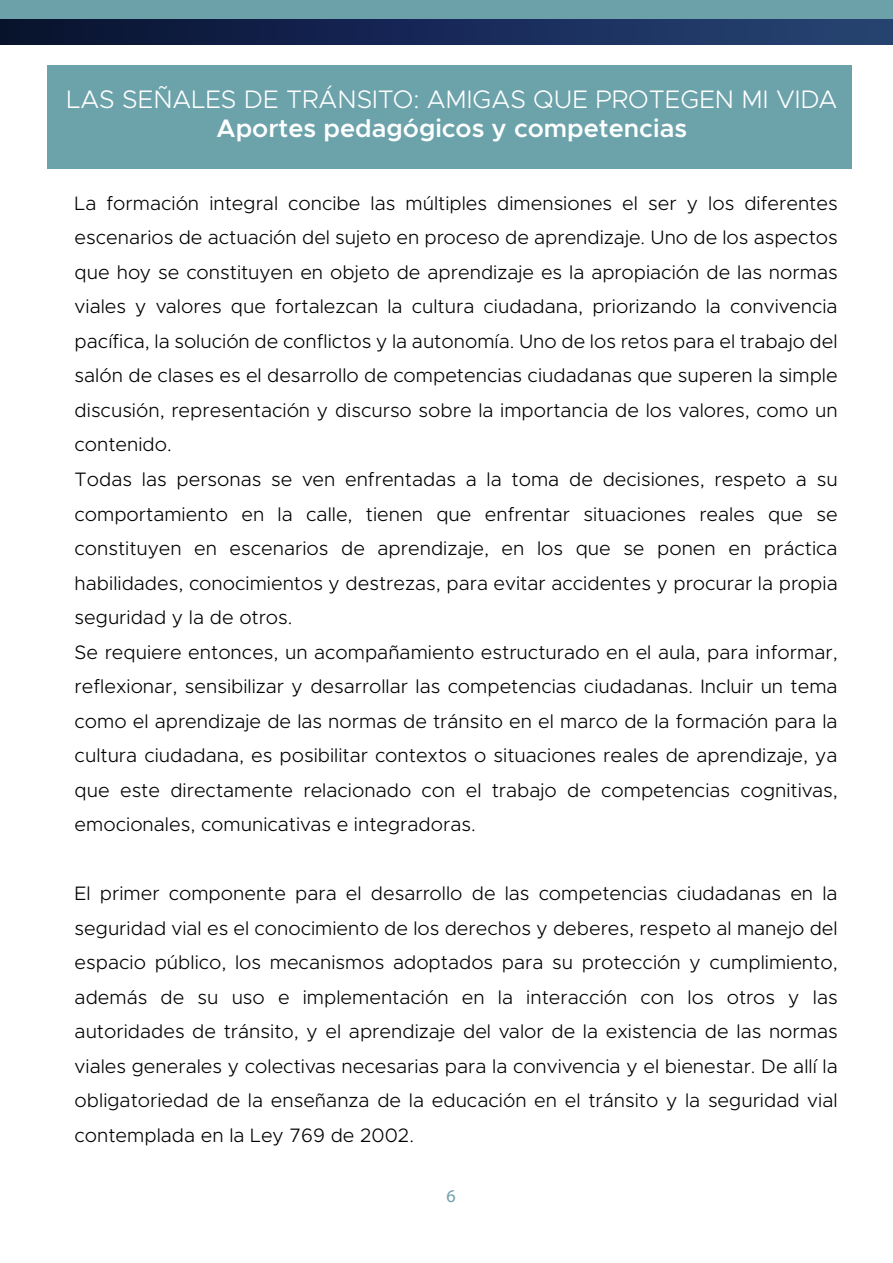
<style>
.page{position:relative;width:893px;height:1263px;background:#fff}
.page>*{position:absolute;margin:0;border:0;box-sizing:border-box;transform-origin:0 0}
.t1{font:300 25.5px "Metropolis";color:#feffff}
.t2{font:600 25.5px "Metropolis";color:#feffff}
.t3{font:300 19.5px/34.5px "Metropolis";color:#000}
.t4{font:18px "Myriad Pro";color:#6ca1a9}
</style>
<div class="page">
<div style="left:48px;top:66px;width:804px;height:103px;background:#6ca2aa"></div>
<div style="left:0;top:0;width:893px;height:20px;background:#6ca1a9"></div>
<div style="left:0;top:20px;width:893px;height:24px;background:linear-gradient(to right,#071031,#274377)"></div>
<h1 class="t1" style="left:67px;top:84px;width:772px">LAS SEÑALES DE TRÁNSITO: AMIGAS QUE PROTEGEN MI VIDA</h1>
<h1 class="t2" style="left:217px;top:113px;width:472px">Aportes pedagógicos y competencias</h1>
<p class="t3" style="left:75px;top:186px;width:765px">La formación integral concibe las múltiples dimensiones el ser y los diferentes escenarios de actuación del sujeto en proceso de aprendizaje. Uno de los aspectos que hoy se constituyen en objeto de aprendizaje es la apropiación de las normas viales y valores que fortalezcan la cultura ciudadana, priorizando la convivencia pacífica, la solución de conflictos y la autonomía. Uno de los retos para el trabajo del salón de clases es el desarrollo de competencias ciudadanas que superen la simple discusión, representación y discurso sobre la importancia de los valores, como un contenido.<br>Todas las personas se ven enfrentadas a la toma de decisiones, respeto a su comportamiento en la calle, tienen que enfrentar situaciones reales que se constituyen en escenarios de aprendizaje, en los que se ponen en práctica habilidades, conocimientos y destrezas, para evitar accidentes y procurar la propia seguridad y la de otros.<br>Se requiere entonces, un acompañamiento estructurado en el aula, para informar, reflexionar, sensibilizar y desarrollar las competencias ciudadanas. Incluir un tema como el aprendizaje de las normas de tránsito en el marco de la formación para la cultura ciudadana, es posibilitar contextos o situaciones reales de aprendizaje, ya que este directamente relacionado con el trabajo de competencias cognitivas, emocionales, comunicativas e integradoras.</p>
<p class="t3" style="left:75px;top:876px;width:765px;text-align:justify">El primer componente para el desarrollo de las competencias ciudadanas en la seguridad vial es el conocimiento de los derechos y deberes, respeto al manejo del espacio público, los mecanismos adoptados para su protección y cumplimiento, además de su uso e implementación en la interacción con los otros y las autoridades de tránsito, y el aprendizaje del valor de la existencia de las normas viales generales y colectivas necesarias para la convivencia y el bienestar. De allí la obligatoriedad de la enseñanza de la educación en el tránsito y la seguridad vial contemplada en la Ley 769 de 2002.</p>
<p class="t4" style="left:446px;top:1184px;width:11px">6</p>
</div>
